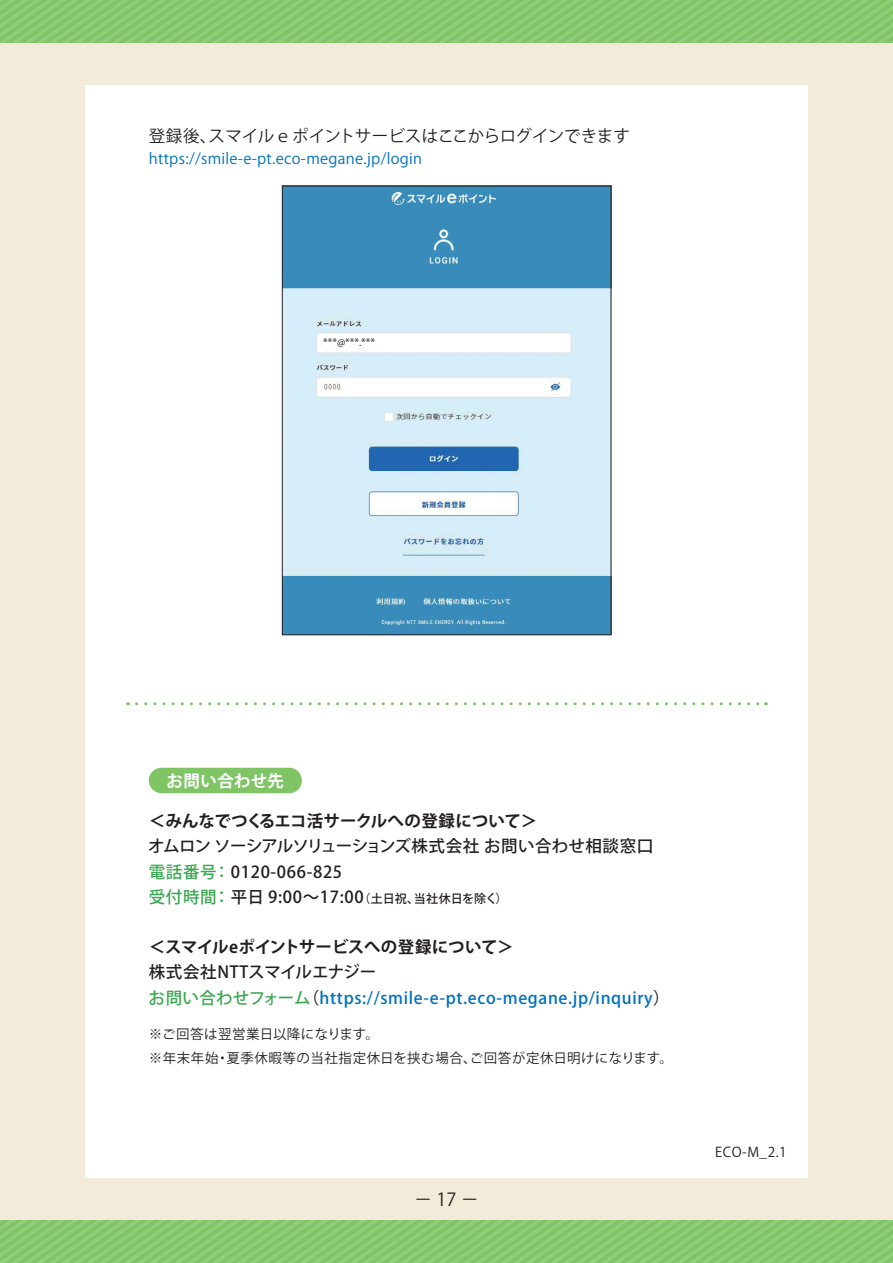
<style>
.page{position:relative;width:893px;height:1263px;background:#f3ebd9}
.page>*{position:absolute;margin:0;border:0;box-sizing:border-box;transform-origin:0 0}
.t1{font:18px "Koz Go Pro";color:#231f20}
.t2{font:500 16.5px/25.5px "Koz Go Pro";letter-spacing:.04em;color:#0072bc}
.t3{font:500 16.5px/25.5px "Koz Go Pro";letter-spacing:.03em;color:#231f20}
.t4{font:700 16.5px "Koz Go Pro";letter-spacing:-.01em;color:#231f20}
.t5{font:16.5px "Koz Go Pro";letter-spacing:-.01em;color:#231f20}
.t6{font:700 16.5px "Koz Go Pro";letter-spacing:.025em;color:#fff}
.t7{font:15px "Koz Go Pro";letter-spacing:.02em;color:#0072bc}
.t8{font:13.5px/24px "Koz Go Pro";letter-spacing:.04em;color:#231f20}
.t9{font:500 12px "Koz Go Pro";color:#231f20}
.t10{font:10.05px "Koz Go Pr 6 N";color:#231f20}
.s1{color:#39a750}
.s2{font-size:16.5px;color:#39a750}
.s3{font-size:16.5px}
.s4{color:#231f20}
</style>
<div class="page">
<div style="left:0;top:0;width:893px;height:43px;background:#88c96f"></div>
<div style="left:0;top:1220px;width:893px;height:43px;background:#88c96f"></div>
<div style="left:85px;top:85px;width:723px;height:1093px;background:#fff"></div>
<div style="left:149px;top:768px;width:153px;height:25px;background:#7fc565;border-radius:13px"></div>
<img style="left:284px;top:188px;width:325px;height:445px">
<div style="left:282px;top:186px;width:329px;height:449px;border:1px solid #231f20"></div>
<svg style="left:137px;top:702px;width:629px;height:3px"></svg>
<div style="left:322px;top:335px;width:77px;height:15px;background:#fff"></div>
<p class="t5" style="left:149px;top:125px;width:482px">登録後、スマイルｅポイントサービスはここからログインできます</p>
<p class="t7" style="left:149px;top:148px;width:275px">https://smile-e-pt.eco-megane.jp/login</p>
<p class="t10" style="left:323px;top:336px;width:53px">***@***.***</p>
<p class="t6" style="left:166px;top:770px;width:119px">お問い合わせ先</p>
<p class="t4" style="left:149px;top:810px;width:390px">＜みんなでつくるエコ活サークルへの登録について＞</p>
<p class="t3" style="left:148px;top:834px;width:507px">オムロン ソーシアルソリューションズ株式会社 お問い合わせ相談窓口<span class="s1">電話番号：</span>0120-066-825</p>
<p class="t9" style="left:149px;top:891px;width:360px"><span class="s2">受付時間：</span><span class="s3">平日 9:00～17:00</span>（土日祝、当社休日を除く）</p>
<p class="t4" style="left:149px;top:936px;width:366px">＜スマイルeポイントサービスへの登録について＞</p>
<p class="t2" style="left:148px;top:960px;width:523px"><span class="s4">株式会社NTTスマイルエナジー<br></span><span class="s1">お問い合わせフォーム</span><span class="s4">（</span>https://smile-e-pt.eco-megane.jp/inquiry<span class="s4">）</span></p>
<p class="t8" style="left:149px;top:1022px;width:526px">※ご回答は翌営業日以降になります。<br>※年末年始・夏季休暇等の当社指定休日を挟む場合、ご回答が定休日明けになります。</p>
<p class="t1" style="left:414px;top:1188px;width:66px">－17－</p>
<p class="t8" style="left:715px;top:1140px;width:73px">ECO-M_2.1</p>
</div>
